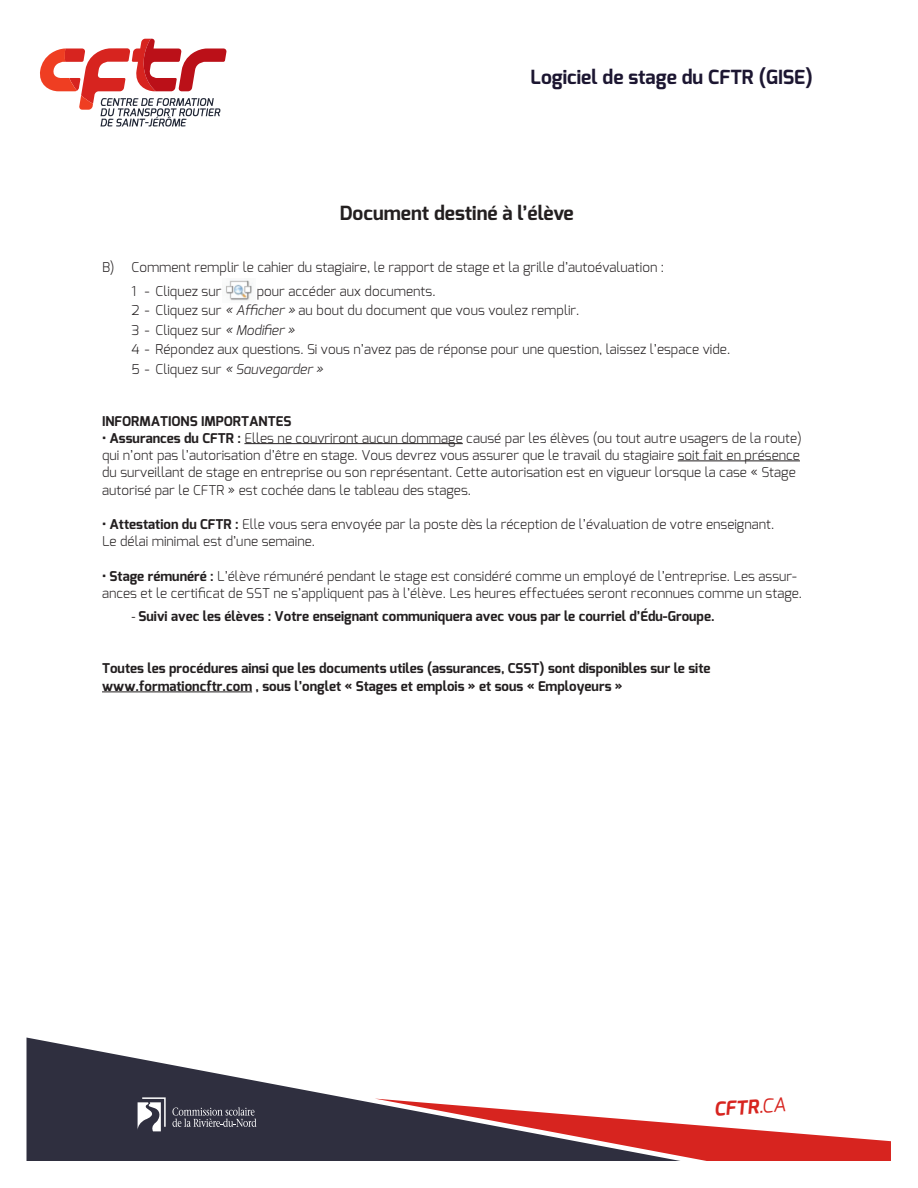
<style>
.page{position:relative;width:918px;height:1188px;background:#fff}
.page>*{position:absolute;margin:0;border:0;box-sizing:border-box;transform-origin:0 0}
.t1{font:700 19.5px "Exo";color:#1c1631}
.t2{font:700 19.5px "Exo";color:#231f20}
.t3{font:italic 700 19.2px "Exo";color:#d7241f}
.t4{font:300 13.5px/17.2px "Exo";color:#231f20}
.t5{font:700 13.5px/18px "Exo";color:#231f20}
.s1{font-style:italic}
.s2{font-weight:700}
.s3{font-family:"Myriad Pro";font-weight:400}
.s4{font-weight:400}
</style>
<div class="page">
<img style="left:225px;top:280px;width:27px;height:21px">
<hr style="left:244px;top:443px;width:219px;height:1px;background:#231f20">
<hr style="left:678px;top:461px;width:122px;height:1px;background:#231f20">
<hr style="left:102px;top:692px;width:150px;height:1px;background:#231f20">
<svg style="left:40px;top:39px;width:187px;height:88px"></svg>
<svg style="left:27px;top:1038px;width:352px;height:123px;fill:#2f2f3f"></svg>
<svg style="left:375px;top:1099px;width:516px;height:62px"></svg>
<svg style="left:138px;top:1097px;width:28px;height:34px"></svg>
<svg style="left:172px;top:1107px;width:84px;height:20px;background:#595966"></svg>
<h1 class="t1" style="left:530px;top:64px;width:284px">Logiciel de stage du CFTR (GISE)</h1>
<h1 class="t2" style="left:340px;top:201px;width:236px">Document destiné à l’élève</h1>
<p class="t4" style="left:132px;top:255px;width:534px;line-height:24px;text-indent:-30px">B) Comment remplir le cahier du stagiaire, le rapport de stage et la grille d’autoévaluation :<br>1 - Cliquez sur</p>
<p class="t4" style="left:132px;top:281px;width:600px;line-height:19.5px;text-indent:125px">pour accéder aux documents.<br>2 - Cliquez sur <span class="s1">« Afficher »</span> au bout du document que vous voulez remplir.<br>3 - Cliquez sur <span class="s1">« Modifier »<br></span>4 - Répondez aux questions. Si vous n’avez pas de réponse pour une question, laissez l’espace vide.<br>5 - Cliquez sur <span class="s1">« Sauvegarder »</span></p>
<p class="t5" style="left:102px;top:412px;width:191px">INFORMATIONS IMPORTANTES</p>
<p class="t4" style="left:102px;top:429px;width:701px"><span class="s2">• Assurances du CFTR :</span> Elles ne couvriront aucun dommage causé par les élèves (ou tout autre usagers de la route) qui n’ont pas l’autorisation d’être en stage. Vous devrez vous assurer que le travail du stagiaire soit fait en présence du surveillant de stage en entreprise ou son représentant. Cette autorisation est en vigueur lorsque la case « Stage autorisé par le CFTR » est cochée dans le tableau des stages.</p>
<p class="t4" style="left:102px;top:516px;width:674px"><span class="s2">• Attestation du CFTR :</span> Elle vous sera envoyée par la poste dès la réception de l’évaluation de votre enseignant.<br>Le délai minimal est d’une semaine.</p>
<p class="t4" style="left:102px;top:567px;width:702px"><span class="s2">• Stage rémunéré :</span> L’élève rémunéré pendant le stage est considéré comme un employé de l’entreprise. Les assur&shy;ances et le certificat de SST ne s’appliquent pas à l’élève. Les heures effectuées seront reconnues comme un stage.</p>
<p class="t5" style="left:132px;top:607px;width:585px"><span class="s3">-</span> Suivi avec les élèves : Votre enseignant communiquera avec vous par le courriel d’Édu-Groupe.</p>
<p class="t5" style="left:102px;top:659px;width:610px">Toutes les procédures ainsi que les documents utiles (assurances, CSST) sont disponibles sur le site www.formationcftr.com , sous l’onglet « Stages et emplois » et sous « Employeurs »</p>
<h2 class="t3" style="left:713px;top:1097px;width:73px;rotate:-4deg">CFTR<span class="s4">.CA</span></h2>
</div>
